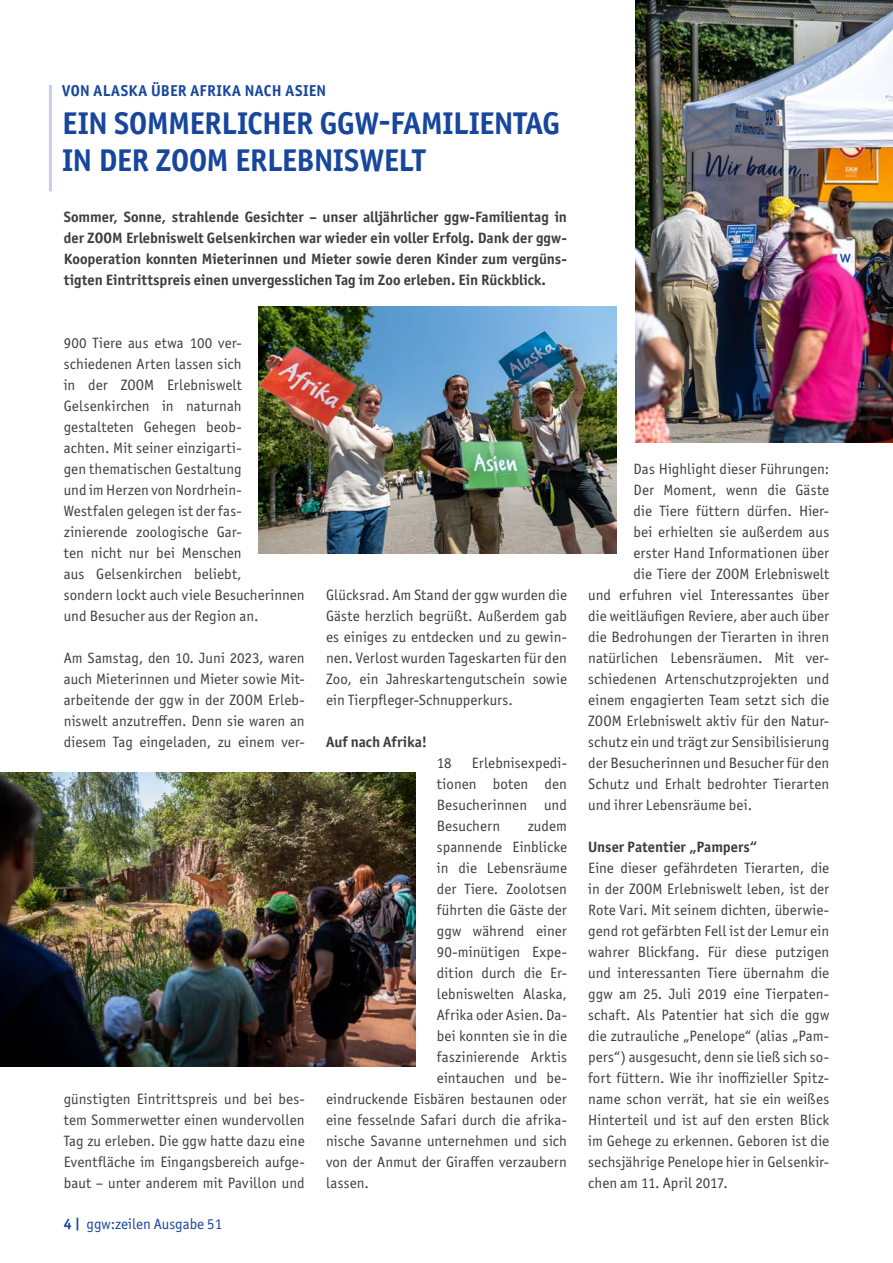
<style>
.page{position:relative;width:893px;height:1263px;background:#fff}
.page>*{position:absolute;margin:0;border:0;box-sizing:border-box;transform-origin:0 0}
.t1{font:700 31.5px/37.5px "Officina Sans ITC Pro";letter-spacing:-.015em;color:#18469d}
.t2{font:700 15.75px "Officina Sans ITC Pro";letter-spacing:.02em;color:#18469d}
.t3{font:15px/21px "Officina Sans ITC Pro";letter-spacing:.005em;color:#3e3e3f;text-align:justify}
.t4{font:700 15px/21px "Officina Sans ITC Pro";color:#3e3e3f;text-align:justify}
.t5{font:15px "Officina Sans ITC Pro";color:#18469d}
.s1{font-weight:700}
</style>
<div class="page">
<hr style="left:49px;top:85px;width:3px;height:106px;background:#c7cee8">
<img style="left:259px;top:306px;width:358px;height:248px">
<img style="left:0;top:773px;width:416px;height:294px">
<img style="left:635px;top:0;width:258px;height:442px">
<p class="t2" style="left:62px;top:81px;width:265px">VON ALASKA ÜBER AFRIKA NACH ASIEN</p>
<h1 class="t1" style="left:62px;top:104px;width:499px">EIN SOMMERLICHER GGW-FAMILIENTAG<br>IN DER ZOOM ERLEBNISWELT</h1>
<p class="t4" style="left:64px;top:206px;width:505px">Sommer, Sonne, strahlende Gesichter – unser alljährlicher ggw-Familientag in der ZOOM Erlebniswelt Gelsenkirchen war wieder ein voller Erfolg. Dank der ggw-Kooperation konnten Mieterinnen und Mieter sowie deren Kinder zum vergüns&shy;tigten Eintrittspreis einen unvergesslichen Tag im Zoo erleben. Ein Rückblick.</p>
<p class="t3" style="left:64px;top:332px;width:242px;text-align:left">900 Tiere aus etwa 100 ver&shy;schiedenen Arten lassen sich<br>in der ZOOM Erlebniswelt<br>Gelsenkirchen in naturnah gestalteten Gehegen beob-<br>achten. Mit seiner einzigarti-<br>gen thematischen Gestaltung<br>und im Herzen von Nordrhein-<br>Westfalen gelegen ist der fas&shy;zinierende zoologische Gar-<br>ten nicht nur bei Menschen<br>aus Gelsenkirchen beliebt,<br>sondern lockt auch viele Besucherinnen und Besucher aus der Region an.</p>
<p class="t3" style="left:64px;top:647px;width:242px">Am Samstag, den 10. Juni 2023, waren auch Mieterinnen und Mieter sowie Mit&shy;arbeitende der ggw in der ZOOM Erleb&shy;niswelt anzutreffen. Denn sie waren an diesem Tag eingeladen, zu einem ver-</p>
<p class="t3" style="left:64px;top:1088px;width:242px">günstigten Eintrittspreis und bei bes&shy;tem Sommerwetter einen wundervollen Tag zu erleben. Die ggw hatte dazu eine Eventfläche im Eingangsbereich aufge&shy;baut – unter anderem mit Pavillon und</p>
<p class="t5" style="left:64px;top:1215px;width:160px"><span class="s1">4 |</span> ggw:zeilen Ausgabe 51</p>
<p class="t3" style="left:326px;top:584px;width:242px">Glücksrad. Am Stand der ggw wurden die Gäste herzlich begrüßt. Außerdem gab es einiges zu entdecken und zu gewin&shy;nen. Verlost wurden Tageskarten für den Zoo, ein Jahreskartengutschein sowie ein Tierpfleger-Schnupperkurs.</p>
<p class="t4" style="left:326px;top:731px;width:103px">Auf nach Afrika!</p>
<p class="t3" style="left:437px;top:752px;width:16px">18</p>
<p class="t3" style="left:437px;top:752px;width:132px;text-indent:35px">Erlebnisexpedi&shy;tionen boten den Besucherinnen und Besuchern</p>
<p class="t3" style="left:528px;top:815px;width:41px">zudem</p>
<p class="t3" style="left:437px;top:836px;width:132px">spannende Einblicke</p>
<p class="t3" style="left:437px;top:857px;width:132px">in die Lebensräume</p>
<p class="t3" style="left:437px;top:878px;width:132px">der Tiere. Zoolotsen</p>
<p class="t3" style="left:437px;top:899px;width:132px">führten die Gäste der</p>
<p class="t3" style="left:437px;top:920px;width:132px">ggw während einer</p>
<p class="t3" style="left:437px;top:941px;width:132px">90-minütigen Expe-</p>
<p class="t3" style="left:437px;top:962px;width:132px">dition durch die Er-</p>
<p class="t3" style="left:437px;top:983px;width:132px">lebniswelten Alaska,</p>
<p class="t3" style="left:437px;top:1004px;width:132px">Afrika oder Asien. Da-</p>
<p class="t3" style="left:437px;top:1025px;width:132px">bei konnten sie in die</p>
<p class="t3" style="left:437px;top:1046px;width:132px">faszinierende Arktis</p>
<p class="t3" style="left:437px;top:1067px;width:132px">eintauchen und be-</p>
<p class="t3" style="left:326px;top:1088px;width:242px">eindruckende Eisbären bestaunen oder</p>
<p class="t3" style="left:326px;top:1109px;width:242px">eine fesselnde Safari durch die afrika-</p>
<p class="t3" style="left:326px;top:1130px;width:242px">nische Savanne unternehmen und sich</p>
<p class="t3" style="left:326px;top:1151px;width:242px">von der Anmut der Giraffen verzaubern</p>
<p class="t3" style="left:326px;top:1172px;width:44px">lassen.</p>
<p class="t3" style="left:634px;top:458px;width:197px">Das Highlight dieser Führungen:</p>
<p class="t3" style="left:634px;top:479px;width:197px">Der Moment, wenn die Gäste</p>
<p class="t3" style="left:634px;top:500px;width:197px">die Tiere füttern dürfen. Hier-</p>
<p class="t3" style="left:634px;top:521px;width:197px">bei erhielten sie außerdem aus</p>
<p class="t3" style="left:634px;top:542px;width:197px">erster Hand Informationen über</p>
<p class="t3" style="left:634px;top:563px;width:197px">die Tiere der ZOOM Erlebniswelt</p>
<p class="t3" style="left:588px;top:584px;width:242px">und erfuhren viel Interessantes über</p>
<p class="t3" style="left:588px;top:605px;width:242px">die weitläufigen Reviere, aber auch über</p>
<p class="t3" style="left:588px;top:626px;width:242px">die Bedrohungen der Tierarten in ihren</p>
<p class="t3" style="left:588px;top:647px;width:242px">natürlichen Lebensräumen. Mit ver-</p>
<p class="t3" style="left:588px;top:668px;width:242px">schiedenen Artenschutzprojekten und</p>
<p class="t3" style="left:588px;top:689px;width:242px">einem engagierten Team setzt sich die</p>
<p class="t3" style="left:588px;top:710px;width:242px">ZOOM Erlebniswelt aktiv für den Natur-</p>
<p class="t3" style="left:588px;top:731px;width:242px">schutz ein und trägt zur Sensibilisierung</p>
<p class="t3" style="left:588px;top:752px;width:242px">der Besucherinnen und Besucher für den</p>
<p class="t3" style="left:588px;top:773px;width:242px">Schutz und Erhalt bedrohter Tierarten</p>
<p class="t3" style="left:588px;top:794px;width:165px">und ihrer Lebensräume bei.</p>
<p class="t4" style="left:588px;top:836px;width:171px">Unser Patentier „Pampers“</p>
<p class="t3" style="left:588px;top:857px;width:242px">Eine dieser gefährdeten Tierarten, die in der ZOOM Erlebniswelt leben, ist der Rote Vari. Mit seinem dichten, überwie&shy;gend rot gefärbten Fell ist der Lemur ein wahrer Blickfang. Für diese putzigen und interessanten Tiere übernahm die ggw am 25. Juli 2019 eine Tierpaten&shy;schaft. Als Patentier hat sich die ggw die zutrauliche „Penelope“ (alias „Pam&shy;pers“) ausgesucht, denn sie ließ sich so&shy;fort füttern. Wie ihr inoffizieller Spitz&shy;name schon verrät, hat sie ein weißes Hinterteil und ist auf den ersten Blick im Gehege zu erkennen. Geboren ist die sechsjährige Penelope hier in Gelsenkir&shy;chen am 11. April 2017.</p>
</div>
